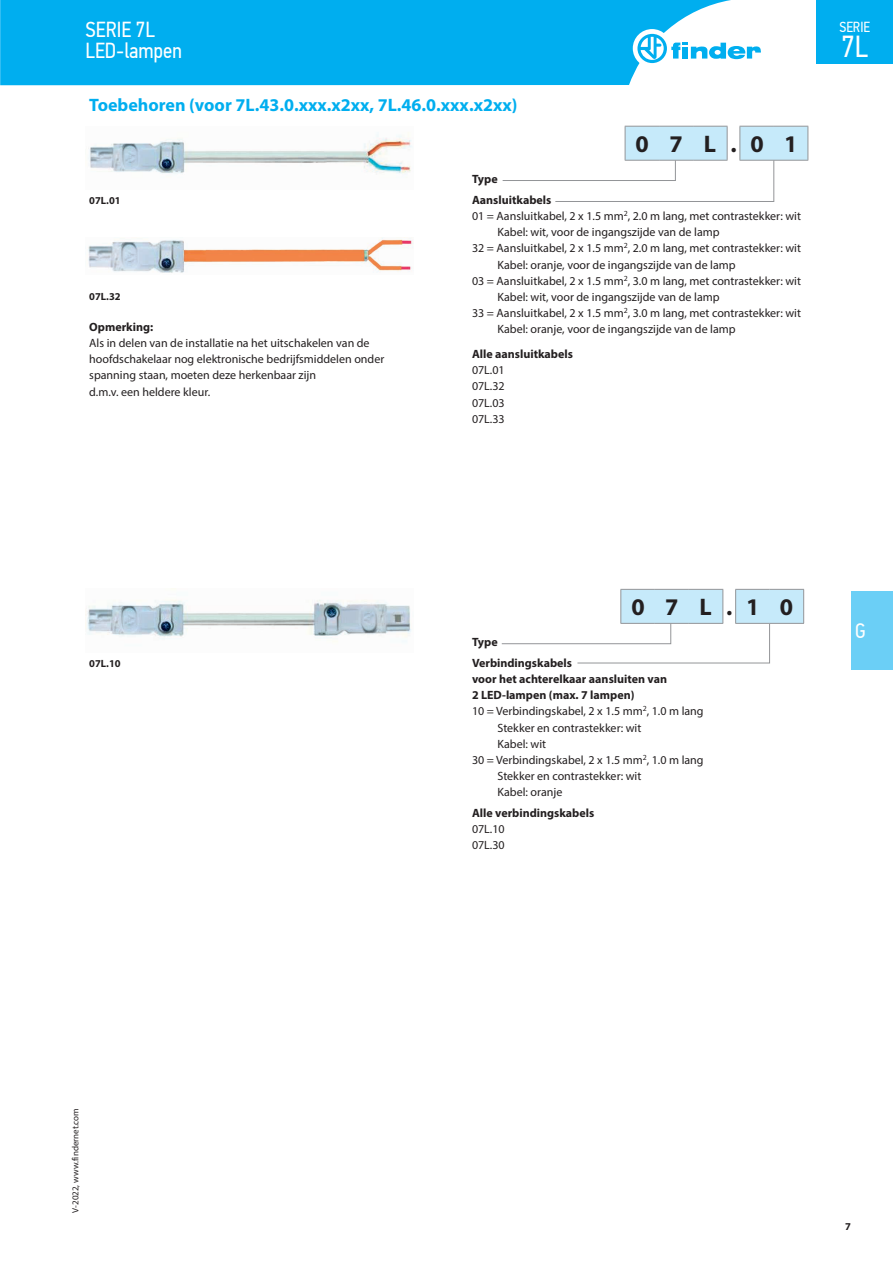
<style>
.page{position:relative;width:893px;height:1263px;background:#fff}
.page>*{position:absolute;margin:0;border:0;box-sizing:border-box;transform-origin:0 0}
.t1{font:30.3px "PF Din Text Cond Pro";color:#fff}
.t2{font:700 24px "Myriad Pro";letter-spacing:.855em;color:#231f20}
.t3{font:21.75px/21px "PF Din Text Cond Pro";color:#fff}
.t4{font:21px "PF Din Text Cond Pro";color:#fff}
.t5{font:700 18px "Myriad Pro";color:#00aeef}
.t6{font:14.55px "PF Din Text Cond Pro";color:#fff}
.t7{font:12px/16.2px "Myriad Pro";color:#231f20}
.t8{font:700 12px/20.4px "Myriad Pro";color:#231f20}
.t9{font:700 10.5px "Myriad Pro";color:#231f20}
.t10{font:9px "Myriad Pro";color:#231f20}
</style>
<div class="page">
<img style="left:88px;top:132px;width:324px;height:42px">
<img style="left:88px;top:237px;width:325px;height:36px">
<img style="left:85px;top:600px;width:326px;height:42px">
<svg style="left:502px;top:126px;width:306px;height:76px"></svg>
<svg style="left:501px;top:589px;width:303px;height:75px"></svg>
<div style="left:851px;top:591px;width:42px;height:79px;background:#6bcff6"></div>
<div style="left:0;top:0;width:731px;height:85px;background:#00aeef"></div>
<div style="left:633px;top:29px;width:38px;height:39px;background:#fff;border-radius:50%"></div>
<svg style="left:637px;top:34px;width:124px;height:29px"></svg>
<div style="left:816px;top:0;width:77px;height:64px;background:#00aeef"></div>
<h3 class="t3" style="left:85px;top:19px;width:98px">SERIE 7L<br>LED-lampen</h3>
<h3 class="t5" style="left:89px;top:93px;width:430px">Toebehoren (voor 7L.43.0.xxx.x2xx, 7L.46.0.xxx.x2xx)</h3>
<h2 class="t2" style="left:636px;top:128px;width:163px">07L.01</h2>
<p class="t9" style="left:89px;top:194px;width:33px">07L.01</p>
<p class="t9" style="left:89px;top:290px;width:33px">07L.32</p>
<p class="t8" style="left:89px;top:316px;width:66px">Opmerking:</p>
<p class="t7" style="left:89px;top:335px;width:297px">Als in delen van de installatie na het uitschakelen van de hoofdschakelaar nog elektronische bedrijfsmiddelen onder spanning staan, moeten deze herkenbaar zijn<br>d.m.v. een heldere kleur.</p>
<p class="t8" style="left:472px;top:169px;width:81px">Type<br>Aansluitkabels</p>
<p class="t7" style="left:472px;top:208px;width:330px">01 = Aansluitkabel, 2 x 1.5 mm<sup>2</sup>, 2.0 m lang, met contrastekker: wit</p>
<p class="t7" style="left:497px;top:224px;width:224px">Kabel: wit, voor de ingangszijde van de lamp</p>
<p class="t7" style="left:472px;top:240px;width:330px">32 = Aansluitkabel, 2 x 1.5 mm<sup>2</sup>, 2.0 m lang, met contrastekker: wit</p>
<p class="t7" style="left:497px;top:256px;width:240px">Kabel: oranje, voor de ingangszijde van de lamp</p>
<p class="t7" style="left:472px;top:272px;width:330px">03 = Aansluitkabel, 2 x 1.5 mm<sup>2</sup>, 3.0 m lang, met contrastekker: wit</p>
<p class="t7" style="left:497px;top:289px;width:224px">Kabel: wit, voor de ingangszijde van de lamp</p>
<p class="t7" style="left:472px;top:305px;width:330px">33 = Aansluitkabel, 2 x 1.5 mm<sup>2</sup>, 3.0 m lang, met contrastekker: wit</p>
<p class="t7" style="left:497px;top:321px;width:240px">Kabel: oranje, voor de ingangszijde van de lamp</p>
<p class="t8" style="left:472px;top:343px;width:103px">Alle aansluitkabels</p>
<p class="t7" style="left:472px;top:362px;width:34px;text-align:justify">07L.01<br>07L.32<br>07L.03<br>07L.33</p>
<p class="t6" style="left:839px;top:19px;width:32px">SERIE</p>
<h1 class="t1" style="left:841px;top:28px;width:28px">7L</h1>
<p class="t9" style="left:89px;top:656px;width:33px">07L.10</p>
<h2 class="t2" style="left:631px;top:592px;width:163px">07L.10</h2>
<p class="t8" style="left:472px;top:632px;width:102px">Type<br>Verbindingskabels</p>
<p class="t8" style="left:472px;top:668px;width:197px">voor het achterelkaar aansluiten van</p>
<p class="t8" style="left:472px;top:685px;width:164px">2 LED-lampen (max. 7 lampen)</p>
<p class="t7" style="left:472px;top:703px;width:233px">10 = Verbindingskabel, 2 x 1.5 mm<sup>2</sup>, 1.0 m lang</p>
<p class="t7" style="left:497px;top:719px;width:145px">Stekker en contrastekker: wit</p>
<p class="t7" style="left:497px;top:735px;width:50px">Kabel: wit</p>
<p class="t7" style="left:472px;top:752px;width:233px">30 = Verbindingskabel, 2 x 1.5 mm<sup>2</sup>, 1.0 m lang</p>
<p class="t7" style="left:497px;top:768px;width:145px">Stekker en contrastekker: wit</p>
<p class="t7" style="left:497px;top:784px;width:67px">Kabel: oranje</p>
<p class="t8" style="left:472px;top:802px;width:124px">Alle verbindingskabels</p>
<p class="t7" style="left:472px;top:821px;width:34px">07L.10<br>07L.30</p>
<h3 class="t4" style="left:855px;top:619px;width:12px">G</h3>
<p class="t10" style="left:70px;top:1213px;width:106px;rotate:-90deg">V-2022, www.findernet.com</p>
<p class="t9" style="left:845px;top:1219px;width:7px">7</p>
</div>
